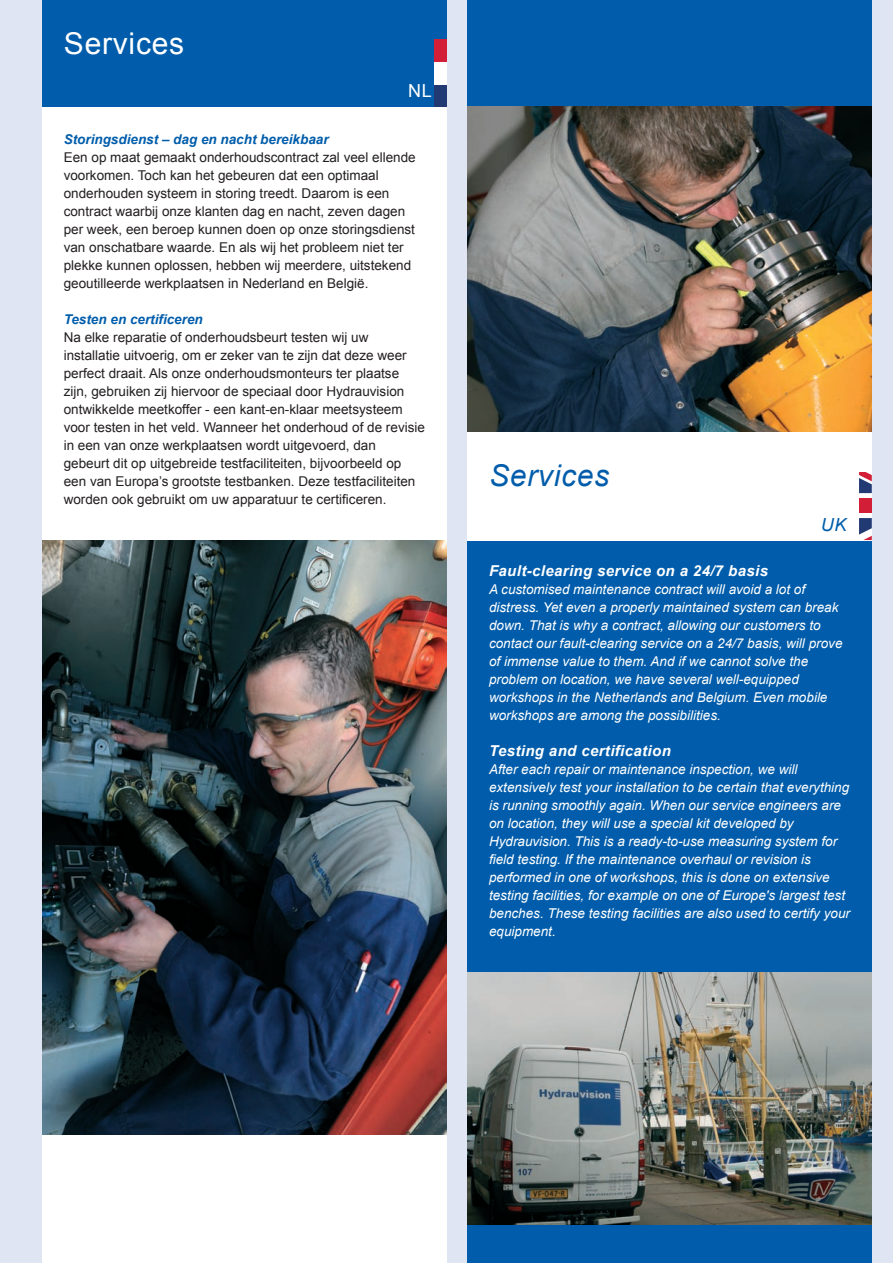
<style>
.page{position:relative;width:893px;height:1263px;background:#e0e5f3}
.page>*{position:absolute;margin:0;border:0;box-sizing:border-box;transform-origin:0 0}
.t1{font:italic 30px "Arial";letter-spacing:.025em;color:#015dab}
.t2{font:30px "Arial";letter-spacing:.025em;color:#fff}
.t3{font:italic 18px "Arial";color:#015dab}
.t4{font:18px "Arial";color:#fff}
.t5{font:italic 700 15px "Arial";letter-spacing:.025em;color:#fff}
.t6{font:13.5px/18px "Arial";color:#231f20}
.t7{font:italic 13.5px/18px "Arial";color:#fff}
.t8{font:italic 700 13.5px "Arial";color:#015dab}
</style>
<div class="page">
<div style="left:468px;top:0;width:404px;height:1263px;background:#015dab"></div>
<div style="left:42px;top:6px;width:404px;height:1257px;background:#fff"></div>
<img style="left:42px;top:540px;width:404px;height:594px">
<img style="left:468px;top:106px;width:404px;height:326px">
<div style="left:468px;top:432px;width:404px;height:108px;background:#fff"></div>
<div style="left:859px;top:498px;width:13px;height:15px;background:#d21f37"></div>
<svg style="left:859px;top:472px;width:13px;height:21px"></svg>
<svg style="left:859px;top:518px;width:13px;height:22px"></svg>
<div style="left:42px;top:0;width:404px;height:106px;background:#015dab"></div>
<div style="left:434px;top:39px;width:12px;height:67px;background:#fff"></div>
<div style="left:434px;top:39px;width:12px;height:22px;background:#d21f37"></div>
<div style="left:434px;top:85px;width:12px;height:21px;background:#223a74"></div>
<img style="left:468px;top:972px;width:404px;height:252px">
<h1 class="t2" style="left:64px;top:24px;width:122px">Services</h1>
<h2 class="t4" style="left:408px;top:79px;width:25px">NL</h2>
<p class="t8" style="left:64px;top:130px;width:266px">Storingsdienst – dag en nacht bereikbaar</p>
<p class="t6" style="left:64px;top:148px;width:353px">Een op maat gemaakt onderhoudscontract zal veel ellende voorkomen. Toch kan het gebeuren dat een optimaal onderhouden systeem in storing treedt. Daarom is een contract waarbij onze klanten dag en nacht, zeven dagen per week, een beroep kunnen doen op onze storingsdienst van onschatbare waarde. En als wij het probleem niet ter plekke kunnen oplossen, hebben wij meerdere, uitstekend geoutilleerde werkplaatsen in Nederland en België.</p>
<p class="t8" style="left:64px;top:310px;width:141px">Testen en certificeren</p>
<p class="t6" style="left:64px;top:328px;width:363px">Na elke reparatie of onderhoudsbeurt testen wij uw installatie uitvoerig, om er zeker van te zijn dat deze weer perfect draait. Als onze onderhoudsmonteurs ter plaatse zijn, gebruiken zij hiervoor de speciaal door Hydrauvision ontwikkelde meetkoffer - een kant-en-klaar meetsysteem voor testen in het veld. Wanneer het onderhoud of de revisie in een van onze werkplaatsen wordt uitgevoerd, dan gebeurt dit op uitgebreide testfaciliteiten, bijvoorbeeld op een van Europa’s grootste testbanken. Deze testfaciliteiten worden ook gebruikt om uw apparatuur te certificeren.</p>
<h1 class="t1" style="left:489px;top:456px;width:122px">Services</h1>
<h2 class="t3" style="left:821px;top:513px;width:27px">UK</h2>
<p class="t5" style="left:489px;top:561px;width:280px">Fault-clearing service on a 24/7 basis</p>
<p class="t7" style="left:489px;top:580px;width:355px">A customised maintenance contract will avoid a lot of distress. Yet even a properly maintained system can break down. That is why a contract, allowing our customers to contact our fault-clearing service on a 24/7 basis, will prove of immense value to them. And if we cannot solve the problem on location, we have several well-equipped workshops in the Netherlands and Belgium. Even mobile workshops are among the possibilities.</p>
<p class="t5" style="left:489px;top:741px;width:183px">Testing and certification</p>
<p class="t7" style="left:489px;top:760px;width:362px">After each repair or maintenance inspection, we will extensively test your installation to be certain that everything is running smoothly again. When our service engineers are on location, they will use a special kit developed by Hydrauvision. This is a ready-to-use measuring system for field testing. If the maintenance overhaul or revision is performed in one of workshops, this is done on extensive testing facilities, for example on one of Europe's largest test benches. These testing facilities are also used to certify your equipment.</p>
</div>
